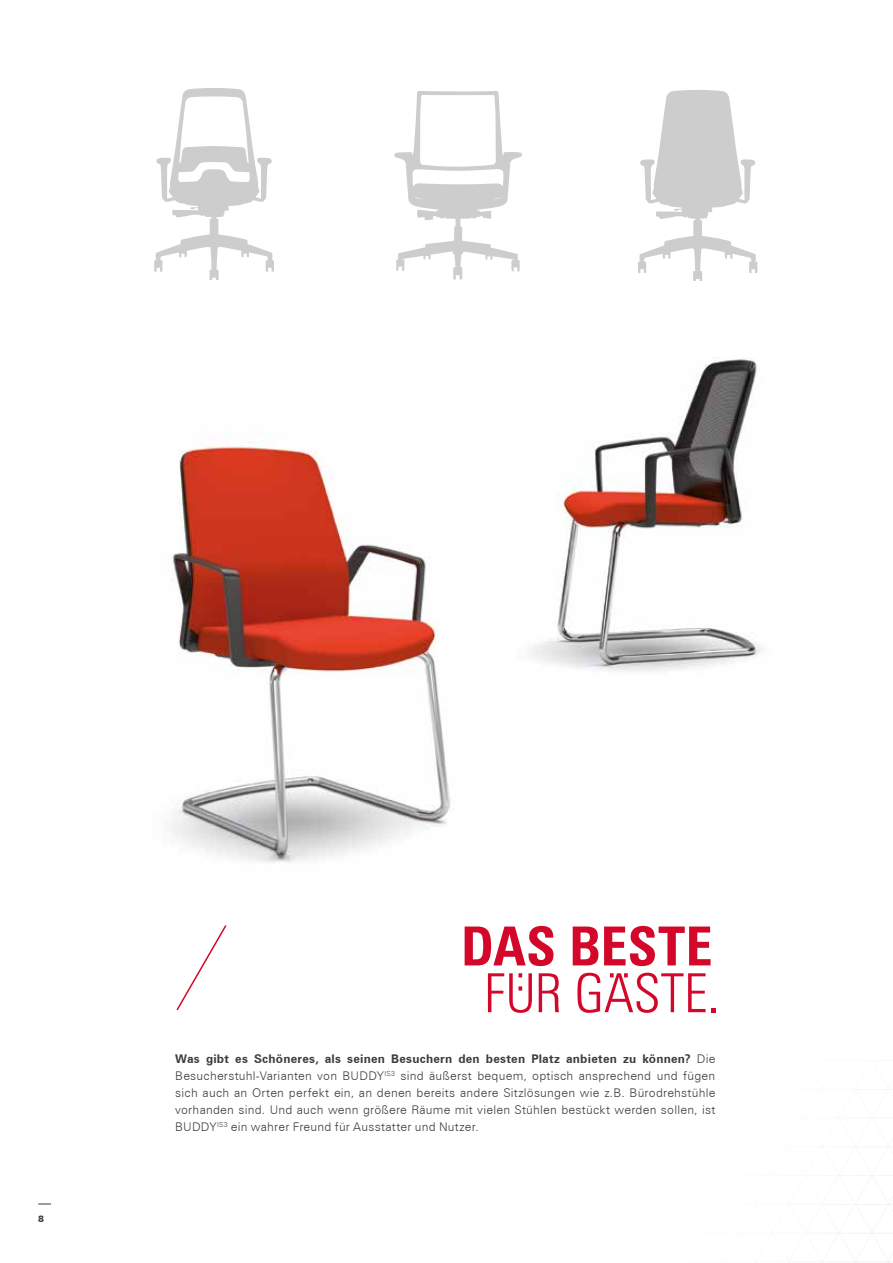
<style>
.page{position:relative;width:893px;height:1263px;background:#fff}
.page>*{position:absolute;margin:0;border:0;box-sizing:border-box;transform-origin:0 0}
.t1{font:54px "Zurich BT Light Condensed Head";letter-spacing:.005em;color:#d3072a}
.t2{font:54px "Zurich BT Bold Condensed Head";color:#d3072a}
.t3{font:300 12px/17px "Zurich BT";letter-spacing:.02em;color:#3c3c3b;text-align:justify}
.t4{font:900 9px "Zurich BT";color:#3c3c3b}
.s1{font-weight:700}
</style>
<div class="page">
<hr style="left:0;top:1089px;width:893px;height:1px;background:#000">
<hr style="left:0;top:1118px;width:893px;height:1px;background:#000">
<hr style="left:0;top:1146px;width:893px;height:1px;background:#000">
<hr style="left:0;top:1060px;width:893px;height:1px;background:#000">
<hr style="left:0;top:1175px;width:893px;height:1px;background:#000">
<hr style="left:0;top:1204px;width:893px;height:1px;background:#000">
<hr style="left:0;top:1233px;width:893px;height:1px;background:#000">
<hr style="left:0;top:1261px;width:893px;height:1px;background:#000">
<hr style="left:0;top:1262px;width:893px;height:1px;background:#000">
<svg style="left:394px;top:91px;width:128px;height:189px"></svg>
<img style="left:530px;top:359px;width:233px;height:312px">
<svg style="left:154px;top:88px;width:120px;height:192px"></svg>
<img style="left:172px;top:433px;width:279px;height:430px">
<svg style="left:638px;top:90px;width:119px;height:191px"></svg>
<svg style="left:176px;top:925px;width:51px;height:86px"></svg>
<p class="t4" style="left:38px;top:1213px;width:7px">8</p>
<h1 class="t2" style="left:461px;top:913px;width:253px">DAS BESTE</h1>
<h1 class="t1" style="left:484px;top:960px;width:237px">FÜR GÄSTE.</h1>
<p class="t3" style="left:175px;top:1050px;width:542px"><span class="s1">Was gibt es Schöneres, als seinen Besuchern den besten Platz anbieten zu können?</span> Die Besucherstuhl-Varianten von BUDDY<sup>IS3</sup> sind äußerst bequem, optisch ansprechend und fügen sich auch an Orten perfekt ein, an denen bereits andere Sitzlösungen wie z.B. Bürodrehstühle vorhanden sind. Und auch wenn größere Räume mit vielen Stühlen bestückt werden sollen, ist BUDDY<sup>IS3</sup> ein wahrer Freund für Ausstatter und Nutzer.</p>
</div>
